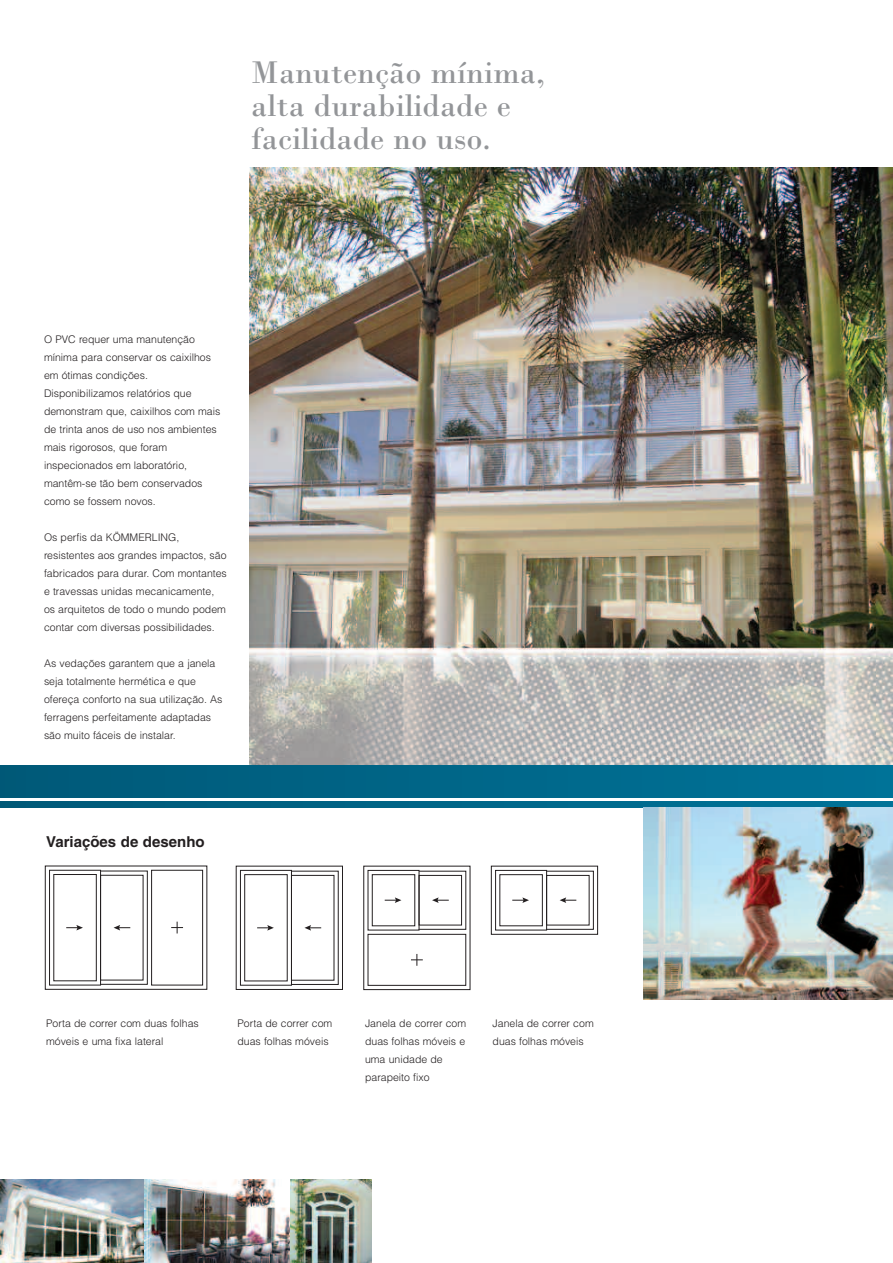
<style>
.page{position:relative;width:893px;height:1263px;background:#fff}
.page>*{position:absolute;margin:0;border:0;box-sizing:border-box;transform-origin:0 0}
.t1{font:33px/33px "Bodoni";color:#939598}
.t2{font:700 15px "Switzerland";color:#231f20}
.t3{font:10.5px/18px "Switzerland Light Plain";color:#231f20}
</style>
<div class="page">
<img style="left:0;top:1179px;width:144px;height:84px">
<img style="left:250px;top:168px;width:643px;height:597px">
<div style="left:0;top:765px;width:893px;height:32px;background:linear-gradient(to right,#005978,#007398)"></div>
<svg style="left:0;top:801px;width:893px;height:7px;background:#06698a"></svg>
<div style="left:49px;top:870px;width:52px;height:115px;border:1px solid #231f20"></div>
<div style="left:151px;top:870px;width:52px;height:115px;border:1px solid #231f20"></div>
<div style="left:100px;top:871px;width:48px;height:113px;border:1px solid #231f20"></div>
<svg style="left:66px;top:925px;width:17px;height:5px"></svg>
<svg style="left:114px;top:925px;width:16px;height:5px"></svg>
<svg style="left:171px;top:922px;width:12px;height:11px"></svg>
<div style="left:244px;top:874px;width:43px;height:107px;border:1px solid #231f20"></div>
<div style="left:240px;top:870px;width:52px;height:115px;border:1px solid #231f20"></div>
<div style="left:291px;top:871px;width:47px;height:114px;border:1px solid #231f20"></div>
<div style="left:236px;top:866px;width:107px;height:124px;border:1px solid #231f20"></div>
<svg style="left:257px;top:925px;width:17px;height:5px"></svg>
<svg style="left:304px;top:925px;width:17px;height:5px"></svg>
<div style="left:372px;top:874px;width:43px;height:52px;border:1px solid #231f20"></div>
<div style="left:368px;top:934px;width:98px;height:51px;border:1px solid #231f20"></div>
<div style="left:419px;top:875px;width:43px;height:50px;border:1px solid #231f20"></div>
<svg style="left:385px;top:897px;width:16px;height:6px"></svg>
<svg style="left:432px;top:897px;width:17px;height:6px"></svg>
<svg style="left:411px;top:954px;width:12px;height:12px"></svg>
<div style="left:500px;top:874px;width:43px;height:52px;border:1px solid #231f20"></div>
<div style="left:495px;top:870px;width:52px;height:60px;border:1px solid #231f20"></div>
<div style="left:546px;top:875px;width:43px;height:50px;border:1px solid #231f20"></div>
<div style="left:546px;top:871px;width:48px;height:58px;border:1px solid #231f20"></div>
<div style="left:491px;top:866px;width:107px;height:68px;border:1px solid #231f20"></div>
<svg style="left:512px;top:897px;width:17px;height:6px"></svg>
<svg style="left:560px;top:897px;width:16px;height:6px"></svg>
<img style="left:643px;top:808px;width:250px;height:191px">
<img style="left:289px;top:1179px;width:82px;height:84px">
<img style="left:144px;top:1179px;width:145px;height:84px">
<h1 class="t1" style="left:251px;top:55px;width:295px">Manutenção mínima, alta durabilidade e facilidade no uso.</h1>
<p class="t3" style="left:44px;top:331px;width:178px">O PVC requer uma manutenção mínima para conservar os caixilhos em ótimas condições.<br>Disponibilizamos relatórios que demonstram que, caixilhos com mais de trinta anos de uso nos ambientes mais rigorosos, que foram inspecionados em laboratório, mantêm-se tão bem conservados como se fossem novos.</p>
<p class="t3" style="left:44px;top:529px;width:184px">Os perfis da KÖMMERLING, resistentes aos grandes impactos, são fabricados para durar. Com montantes e travessas unidas mecanicamente, os arquitetos de todo o mundo podem contar com diversas possibilidades.</p>
<p class="t3" style="left:44px;top:655px;width:180px">As vedações garantem que a janela seja totalmente hermética e que ofereça conforto na sua utilização. As ferragens perfeitamente adaptadas são muito fáceis de instalar.</p>
<h2 class="t2" style="left:46px;top:833px;width:160px">Variações de desenho</h2>
<p class="t3" style="left:46px;top:1015px;width:154px">Porta de correr com duas folhas móveis e uma fixa lateral</p>
<p class="t3" style="left:237px;top:1015px;width:96px">Porta de correr com duas folhas móveis</p>
<p class="t3" style="left:365px;top:1015px;width:103px">Janela de correr com duas folhas móveis e uma unidade de parapeito fixo</p>
<p class="t3" style="left:493px;top:1015px;width:103px">Janela de correr com duas folhas móveis</p>
</div>
